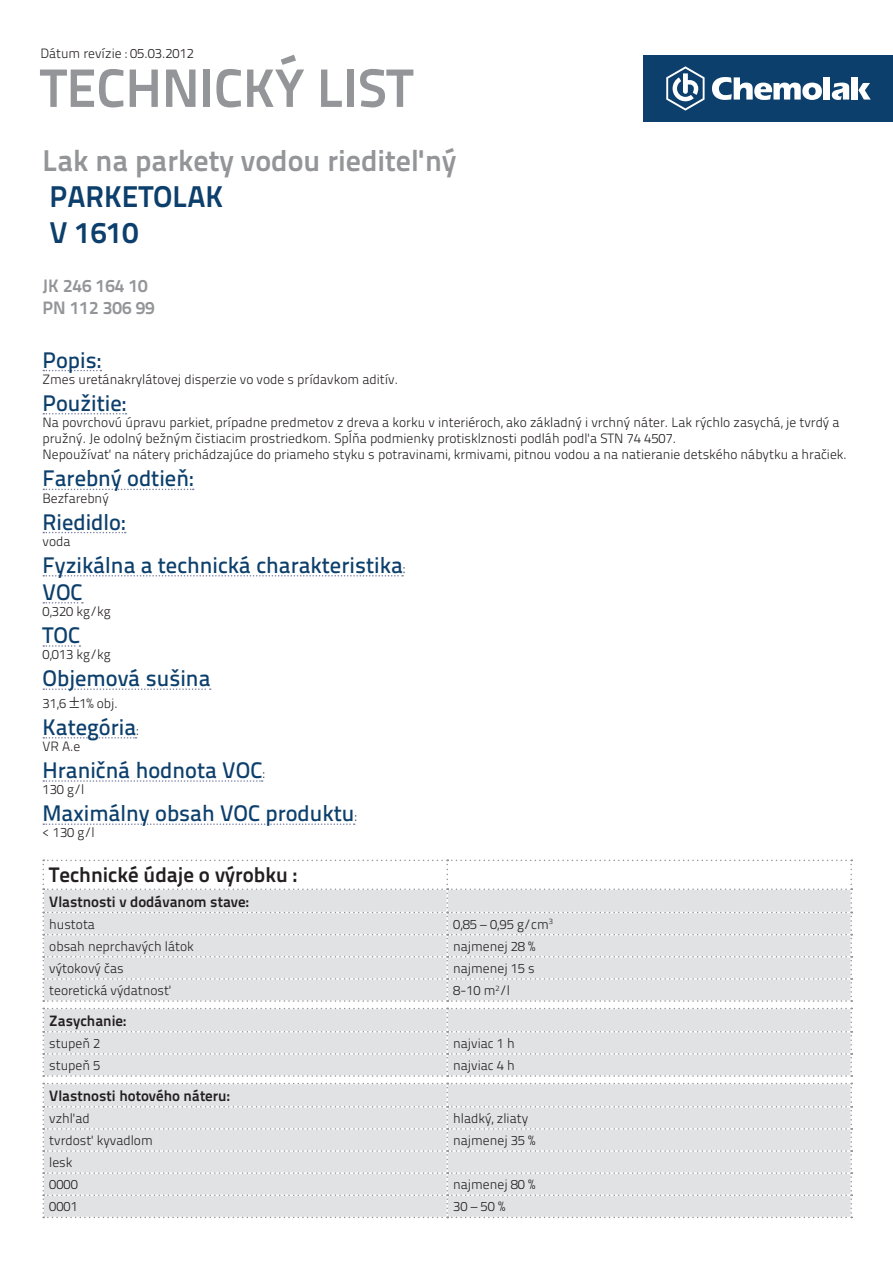
<style>
.page{position:relative;width:893px;height:1263px;background:#fff}
.page>*{position:absolute;margin:0;border:0;box-sizing:border-box;transform-origin:0 0}
.t1{font:700 54px "Titillium Text 22 L";color:#939598}
.t2{font:700 30px "Titillium Text 22 L";color:#939598}
.t3{font:700 30px/36px "Titillium Text 22 L";color:#0c3f6c}
.t4{font:500 22.5px/27px "Titillium Text 22 L";color:#0c3f6c}
.t5{font:700 21px "Titillium Text 22 L";color:#231f20}
.t6{font:700 18px/21.6px "Titillium Text 22 L";color:#939598}
.t7{font:700 15px "Titillium Text 22 L";color:#231f20}
.t8{font:300 13.5px/16.2px "Titillium Text 22 L";color:#231f20}
.s1{font-weight:300;font-size:13.5px;color:#231f20}
</style>
<div class="page">
<div style="left:644px;top:55px;width:249px;height:67px;background:#0c3f6c"></div>
<svg style="left:712px;top:77px;width:110px;height:23px"></svg>
<div style="left:824px;top:77px;width:6px;height:23px;background:#fff"></div>
<svg style="left:832px;top:83px;width:17px;height:17px"></svg>
<div style="left:852px;top:77px;width:6px;height:23px;background:#fff"></div>
<svg style="left:858px;top:83px;width:13px;height:17px"></svg>
<svg style="left:666px;top:66px;width:39px;height:45px"></svg>
<svg style="left:43px;top:370px;width:58px;height:1px"></svg>
<svg style="left:43px;top:413px;width:83px;height:1px"></svg>
<svg style="left:43px;top:489px;width:151px;height:1px"></svg>
<svg style="left:43px;top:532px;width:83px;height:1px"></svg>
<svg style="left:43px;top:575px;width:360px;height:1px"></svg>
<svg style="left:43px;top:602px;width:40px;height:1px"></svg>
<svg style="left:43px;top:645px;width:37px;height:2px"></svg>
<svg style="left:43px;top:688px;width:168px;height:2px"></svg>
<svg style="left:43px;top:737px;width:94px;height:1px"></svg>
<svg style="left:43px;top:780px;width:220px;height:2px"></svg>
<svg style="left:43px;top:823px;width:312px;height:2px"></svg>
<svg style="left:43px;top:860px;width:809px;height:142px"></svg>
<svg style="left:43px;top:1008px;width:809px;height:69px;background:#e1e2e4"></svg>
<svg style="left:43px;top:1083px;width:809px;height:135px;background:#e1e2e4"></svg>
<p class="t8" style="left:40px;top:44px;width:155px">Dátum revízie : 05.03.2012</p>
<h1 class="t1" style="left:40px;top:46px;width:374px">TECHNICKÝ LIST</h1>
<h2 class="t2" style="left:43px;top:138px;width:415px">Lak na parkety vodou riediteľný</h2>
<h2 class="t3" style="left:50px;top:177px;width:175px">PARKETOLAK<br>V 1610</h2>
<h3 class="t6" style="left:43px;top:274px;width:114px">JK 246 164 10<br>PN 112 306 99</h3>
<h3 class="t4" style="left:43px;top:345px;width:60px">Popis:</h3>
<p class="t8" style="left:43px;top:370px;width:357px">Zmes uretánakrylátovej disperzie vo vode s prídavkom aditív.</p>
<h3 class="t4" style="left:43px;top:388px;width:85px">Použitie:</h3>
<p class="t8" style="left:43px;top:413px;width:806px">Na povrchovú úpravu parkiet, prípadne predmetov z dreva a korku v interiéroch, ako základný i vrchný náter. Lak rýchlo zasychá, je tvrdý a pružný. Je odolný bežným čistiacim prostriedkom. Spĺňa podmienky protisklznosti podláh podľa STN 74 4507.<br>Nepoužívať na nátery prichádzajúce do priameho styku s potravinami, krmivami, pitnou vodou a na natieranie detského nábytku a hračiek.</p>
<h3 class="t4" style="left:43px;top:464px;width:152px">Farebný odtieň:</h3>
<p class="t8" style="left:43px;top:489px;width:68px">Bezfarebný</p>
<h3 class="t4" style="left:43px;top:507px;width:84px">Riedidlo:</h3>
<p class="t8" style="left:43px;top:532px;width:29px">voda</p>
<h3 class="t4" style="left:43px;top:550px;width:364px">Fyzikálna a technická charakteristika<span class="s1">:<br></span>VOC</h3>
<p class="t8" style="left:43px;top:602px;width:70px">0,320 kg/kg</p>
<h3 class="t4" style="left:43px;top:620px;width:39px">TOC</h3>
<p class="t8" style="left:43px;top:646px;width:70px">0,013 kg/kg</p>
<h3 class="t4" style="left:43px;top:663px;width:169px">Objemová sušina</h3>
<p class="t8" style="left:43px;top:694px;width:77px">31,6 1% obj.</p>
<h3 class="t4" style="left:43px;top:712px;width:97px">Kategória<span class="s1">:</span></h3>
<p class="t8" style="left:43px;top:737px;width:39px">VR A.e</p>
<h3 class="t4" style="left:43px;top:755px;width:224px">Hraničná hodnota VOC<span class="s1">:</span></h3>
<p class="t8" style="left:43px;top:781px;width:43px">130 g/l</p>
<h3 class="t4" style="left:43px;top:798px;width:316px">Maximálny obsah VOC produktu<span class="s1">:</span></h3>
<p class="t8" style="left:43px;top:824px;width:54px">&lt; 130 g/l</p>
<h3 class="t5" style="left:49px;top:858px;width:249px">Technické údaje o výrobku :</h3>
<p class="t7" style="left:49px;top:890px;width:201px">Vlastnosti v dodávanom stave:</p>
<p class="t8" style="left:49px;top:915px;width:47px">hustota</p>
<p class="t8" style="left:453px;top:915px;width:101px">0,85 – 0,95 g/cm<sup>3</sup></p>
<p class="t8" style="left:49px;top:937px;width:146px">obsah neprchavých látok</p>
<p class="t8" style="left:453px;top:937px;width:84px">najmenej 28 %</p>
<p class="t8" style="left:49px;top:959px;width:76px">výtokový čas</p>
<p class="t8" style="left:453px;top:959px;width:83px">najmenej 15 s</p>
<p class="t8" style="left:49px;top:981px;width:124px">teoretická výdatnosť</p>
<p class="t8" style="left:453px;top:981px;width:58px">8-10 m<sup>2</sup>/l</p>
<p class="t7" style="left:49px;top:1009px;width:79px">Zasychanie:</p>
<p class="t8" style="left:49px;top:1034px;width:53px">stupeň 2</p>
<p class="t8" style="left:453px;top:1034px;width:63px">najviac 1 h</p>
<p class="t8" style="left:49px;top:1056px;width:53px">stupeň 5</p>
<p class="t8" style="left:453px;top:1056px;width:63px">najviac 4 h</p>
<p class="t7" style="left:49px;top:1084px;width:182px">Vlastnosti hotového náteru:</p>
<p class="t8" style="left:49px;top:1109px;width:42px">vzhľad</p>
<p class="t8" style="left:453px;top:1109px;width:76px">hladký, zliaty</p>
<p class="t8" style="left:49px;top:1131px;width:105px">tvrdosť kyvadlom</p>
<p class="t8" style="left:453px;top:1131px;width:84px">najmenej 35 %</p>
<p class="t8" style="left:49px;top:1151px;width:30px;line-height:22.2px">lesk<br>0000</p>
<p class="t8" style="left:453px;top:1176px;width:84px">najmenej 80 %</p>
<p class="t8" style="left:49px;top:1198px;width:30px">0001</p>
<p class="t8" style="left:453px;top:1198px;width:54px">30 – 50 %</p>
</div>
